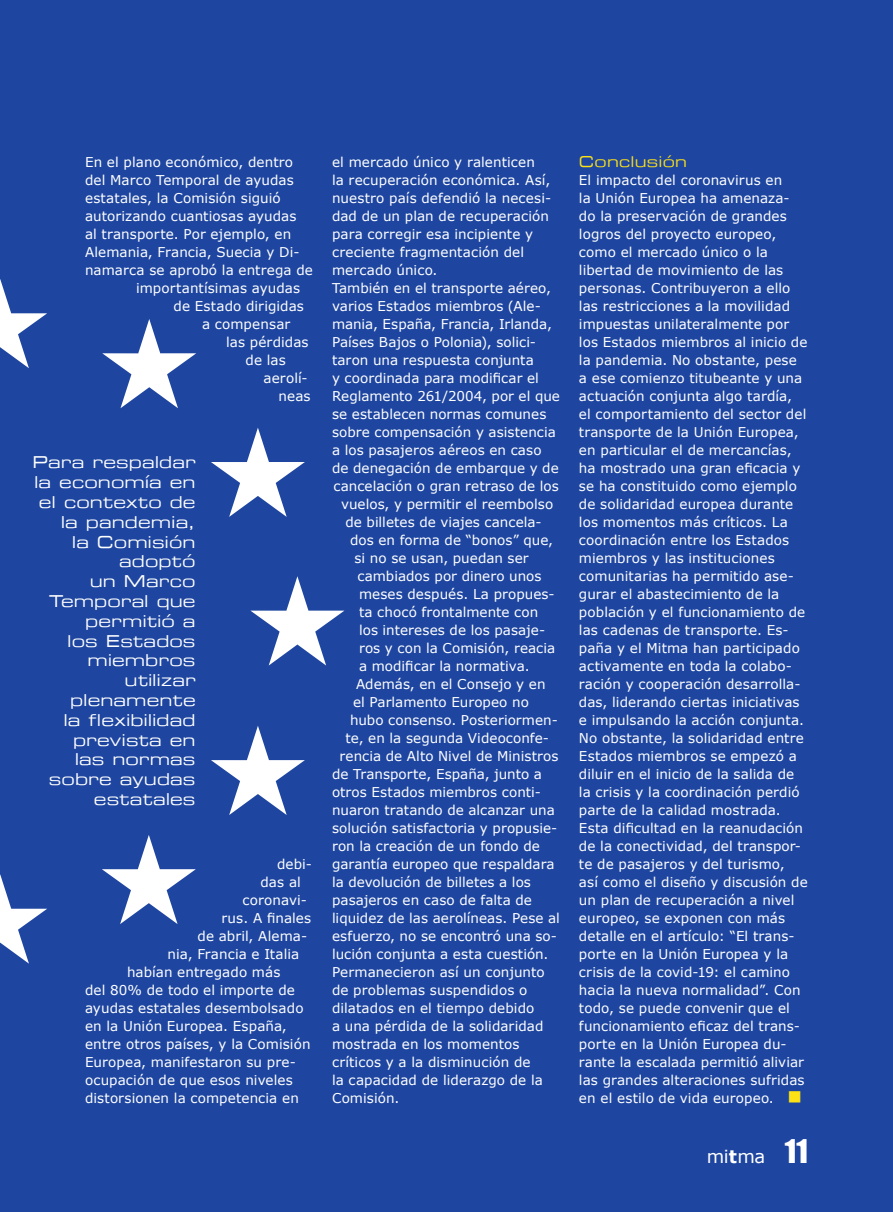
<style>
.page{position:relative;width:893px;height:1212px;background:#1e46a1}
.page>*{position:absolute;margin:0;border:0;box-sizing:border-box;transform-origin:0 0}
.t1{font:18px "Verdana";color:#fff}
.t2{font:16.5px/19.8px "Eurostile Extended";letter-spacing:.005em;color:#fff;text-align:right}
.t3{font:15px "Eurostile Extended";letter-spacing:.02em;color:#fbe116}
.t4{font:13.5px/18px "Verdana";letter-spacing:.005em;color:#fff}
.s1{color:#fbe116}
.s2{font-weight:700}
.s3{font-family:"Impact";font-size:30px}
</style>
<div class="page">
<svg style="left:0;top:279px;width:47px;height:89px"></svg>
<svg style="left:0;top:874px;width:47px;height:90px"></svg>
<svg style="left:102px;top:835px;width:94px;height:89px"></svg>
<svg style="left:211px;top:726px;width:94px;height:89px"></svg>
<svg style="left:250px;top:576px;width:94px;height:89px"></svg>
<svg style="left:211px;top:428px;width:94px;height:89px"></svg>
<svg style="left:102px;top:319px;width:94px;height:89px"></svg>
<p class="t4" style="left:85px;top:153px;width:210px">En el plano económico, dentro</p>
<p class="t4" style="left:85px;top:171px;width:210px">del Marco Temporal de ayudas</p>
<p class="t4" style="left:85px;top:189px;width:197px">estatales, la Comisión siguió</p>
<p class="t4" style="left:85px;top:207px;width:213px">autorizando cuantiosas ayudas</p>
<p class="t4" style="left:85px;top:225px;width:208px">al transporte. Por ejemplo, en</p>
<p class="t4" style="left:85px;top:243px;width:216px">Alemania, Francia, Suecia y Di-</p>
<p class="t4" style="left:85px;top:261px;width:229px">namarca se aprobó la entrega de</p>
<p class="t4" style="left:136px;top:279px;width:166px">importantísimas ayudas</p>
<p class="t4" style="left:174px;top:297px;width:132px">de Estado dirigidas</p>
<p class="t4" style="left:202px;top:315px;width:90px">a compensar</p>
<p class="t4" style="left:226px;top:333px;width:84px">las pérdidas</p>
<p class="t4" style="left:246px;top:351px;width:42px">de las</p>
<p class="t4" style="left:264px;top:369px;width:46px">aerolí-</p>
<p class="t4" style="left:279px;top:387px;width:34px">neas</p>
<p class="t2" style="left:32px;top:452px;width:165px">Para respaldar la economía en el contexto de la pandemia,<br>la Comisión adoptó<br>un Marco<br>Temporal que permitió a<br>los Estados miembros utilizar plenamente<br>la flexibilidad prevista en<br>las normas sobre ayudas estatales</p>
<p class="t4" style="left:277px;top:855px;width:36px">debi-</p>
<p class="t4" style="left:261px;top:873px;width:42px">das al</p>
<p class="t4" style="left:243px;top:891px;width:66px">coronavi-</p>
<p class="t4" style="left:222px;top:909px;width:91px">rus. A finales</p>
<p class="t4" style="left:198px;top:927px;width:111px">de abril, Alema-</p>
<p class="t4" style="left:168px;top:945px;width:133px">nia, Francia e Italia</p>
<p class="t4" style="left:127px;top:963px;width:155px">habían entregado más</p>
<p class="t4" style="left:85px;top:981px;width:211px">del 80% de todo el importe de</p>
<p class="t4" style="left:85px;top:999px;width:220px">ayudas estatales desembolsado</p>
<p class="t4" style="left:85px;top:1017px;width:203px">en la Unión Europea. España,</p>
<p class="t4" style="left:85px;top:1035px;width:227px">entre otros países, y la Comisión</p>
<p class="t4" style="left:85px;top:1053px;width:212px">Europea, manifestaron su pre-</p>
<p class="t4" style="left:85px;top:1071px;width:209px">ocupación de que esos niveles</p>
<p class="t4" style="left:85px;top:1089px;width:215px">distorsionen la competencia en</p>
<p class="t4" style="left:332px;top:153px;width:204px">el mercado único y ralenticen</p>
<p class="t4" style="left:332px;top:171px;width:220px">la recuperación económica. Así,</p>
<p class="t4" style="left:332px;top:189px;width:221px">nuestro país defendió la necesi-</p>
<p class="t4" style="left:332px;top:207px;width:218px">dad de un plan de recuperación</p>
<p class="t4" style="left:332px;top:225px;width:203px">para corregir esa incipiente y</p>
<p class="t4" style="left:332px;top:243px;width:194px">creciente fragmentación del</p>
<p class="t4" style="left:332px;top:261px;width:107px">mercado único.</p>
<p class="t4" style="left:332px;top:279px;width:220px">También en el transporte aéreo,</p>
<p class="t4" style="left:332px;top:297px;width:210px">varios Estados miembros (Ale-</p>
<p class="t4" style="left:332px;top:315px;width:221px">mania, España, Francia, Irlanda,</p>
<p class="t4" style="left:332px;top:333px;width:206px">Países Bajos o Polonia), solici-</p>
<p class="t4" style="left:332px;top:351px;width:203px">taron una respuesta conjunta</p>
<p class="t4" style="left:332px;top:369px;width:208px">y coordinada para modificar el</p>
<p class="t4" style="left:332px;top:387px;width:229px">Reglamento 261/2004, por el que</p>
<p class="t4" style="left:332px;top:405px;width:216px">se establecen normas comunes</p>
<p class="t4" style="left:332px;top:423px;width:225px">sobre compensación y asistencia</p>
<p class="t4" style="left:332px;top:441px;width:211px">a los pasajeros aéreos en caso</p>
<p class="t4" style="left:332px;top:459px;width:228px">de denegación de embarque y de</p>
<p class="t4" style="left:333px;top:477px;width:227px">cancelación o gran retraso de los</p>
<p class="t4" style="left:341px;top:495px;width:214px">vuelos, y permitir el reembolso</p>
<p class="t4" style="left:345px;top:513px;width:198px">de billetes de viajes cancela-</p>
<p class="t4" style="left:350px;top:531px;width:205px">dos en forma de “bonos” que,</p>
<p class="t4" style="left:354px;top:549px;width:176px">si no se usan, puedan ser</p>
<p class="t4" style="left:357px;top:567px;width:186px">cambiados por dinero unos</p>
<p class="t4" style="left:359px;top:585px;width:197px">meses después. La propues-</p>
<p class="t4" style="left:359px;top:603px;width:181px">ta chocó frontalmente con</p>
<p class="t4" style="left:359px;top:621px;width:188px">los intereses de los pasaje-</p>
<p class="t4" style="left:359px;top:639px;width:198px">ros y con la Comisión, reacia</p>
<p class="t4" style="left:359px;top:657px;width:172px">a modificar la normativa.</p>
<p class="t4" style="left:356px;top:675px;width:191px">Además, en el Consejo y en</p>
<p class="t4" style="left:353px;top:693px;width:177px">el Parlamento Europeo no</p>
<p class="t4" style="left:350px;top:711px;width:209px">hubo consenso. Posteriormen-</p>
<p class="t4" style="left:345px;top:729px;width:205px">te, en la segunda Videoconfe-</p>
<p class="t4" style="left:340px;top:747px;width:220px">rencia de Alto Nivel de Ministros</p>
<p class="t4" style="left:332px;top:765px;width:211px">de Transporte, España, junto a</p>
<p class="t4" style="left:332px;top:783px;width:210px">otros Estados miembros conti-</p>
<p class="t4" style="left:332px;top:801px;width:224px">nuaron tratando de alcanzar una</p>
<p class="t4" style="left:332px;top:819px;width:227px">solución satisfactoria y propusie-</p>
<p class="t4" style="left:332px;top:837px;width:209px">ron la creación de un fondo de</p>
<p class="t4" style="left:332px;top:855px;width:224px">garantía europeo que respaldara</p>
<p class="t4" style="left:332px;top:873px;width:200px">la devolución de billetes a los</p>
<p class="t4" style="left:332px;top:891px;width:201px">pasajeros en caso de falta de</p>
<p class="t4" style="left:332px;top:909px;width:229px">liquidez de las aerolíneas. Pese al</p>
<p class="t4" style="left:332px;top:927px;width:226px">esfuerzo, no se encontró una so-</p>
<p class="t4" style="left:332px;top:945px;width:218px">lución conjunta a esta cuestión.</p>
<p class="t4" style="left:332px;top:963px;width:214px">Permanecieron así un conjunto</p>
<p class="t4" style="left:332px;top:981px;width:197px">de problemas suspendidos o</p>
<p class="t4" style="left:332px;top:999px;width:204px">dilatados en el tiempo debido</p>
<p class="t4" style="left:332px;top:1017px;width:213px">a una pérdida de la solidaridad</p>
<p class="t4" style="left:332px;top:1035px;width:189px">mostrada en los momentos</p>
<p class="t4" style="left:332px;top:1053px;width:200px">críticos y a la disminución de</p>
<p class="t4" style="left:332px;top:1071px;width:212px">la capacidad de liderazgo de la</p>
<p class="t4" style="left:332px;top:1089px;width:69px">Comisión.</p>
<p class="t3" style="left:579px;top:151px;width:110px">Conclusión</p>
<p class="t4" style="left:579px;top:171px;width:230px">El impacto del coronavirus en<br>la Unión Europea ha amenaza&shy;do la preservación de grandes logros del proyecto europeo, como el mercado único o la libertad de movimiento de las personas. Contribuyeron a ello las restricciones a la movilidad impuestas unilateralmente por los Estados miembros al inicio de la pandemia. No obstante, pese a ese comienzo titubeante y una actuación conjunta algo tardía,<br>el comportamiento del sector del transporte de la Unión Europea, en particular el de mercancías, ha mostrado una gran eficacia y se ha constituido como ejemplo de solidaridad europea durante los momentos más críticos. La coordinación entre los Estados miembros y las instituciones comunitarias ha permitido ase&shy;gurar el abastecimiento de la población y el funcionamiento de las cadenas de transporte. Es&shy;paña y el Mitma han participado activamente en toda la colabo&shy;ración y cooperación desarrolla&shy;das, liderando ciertas iniciativas e impulsando la acción conjunta.<br>No obstante, la solidaridad entre<br>Estados miembros se empezó a diluir en el inicio de la salida de la crisis y la coordinación perdió parte de la calidad mostrada.<br>Esta dificultad en la reanudación de la conectividad, del transpor&shy;te de pasajeros y del turismo,<br>así como el diseño y discusión de un plan de recuperación a nivel europeo, se exponen con más detalle en el artículo: “El trans&shy;porte en la Unión Europea y la crisis de la covid-19: el camino hacia la nueva normalidad”. Con todo, se puede convenir que el funcionamiento eficaz del trans&shy;porte en la Unión Europea du&shy;rante la escalada permitió aliviar las grandes alteraciones sufridas en el estilo de vida europeo. <span class="s1">■</span></p>
<h1 class="t1" style="left:707px;top:1145px;width:103px">mi<span class="s2">t</span>ma <span class="s3">11</span></h1>
</div>
